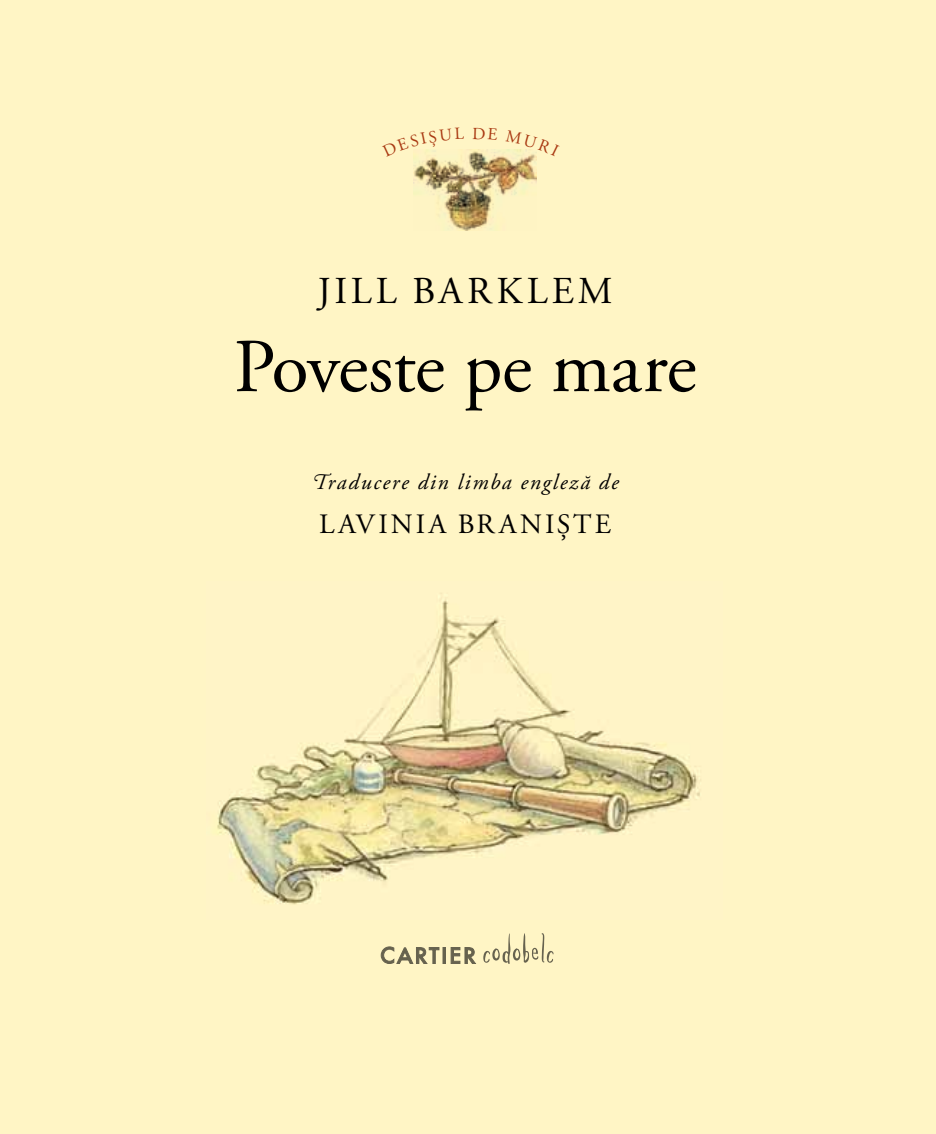
<style>
.page{position:relative;width:936px;height:1134px;background:#fff}
.page>*{position:absolute;margin:0;border:0;box-sizing:border-box;transform-origin:0 0}
.t1{font:76px "Adobe Garamond Pro";color:#000}
.t2{font:38px "Adobe Garamond Pro";letter-spacing:.1em;color:#000}
.t3{font:28px "Adobe Garamond Pro";color:#000}
.t4{font:italic 22px "Adobe Garamond Pro";letter-spacing:.08em;color:#000}
</style>
<div class="page">
<div style="left:0;top:0;width:935px;height:1134px;background:#fff5c5"></div>
<svg style="left:483px;top:933px;width:70px;height:31px"></svg>
<svg style="left:381px;top:946px;width:95px;height:18px"></svg>
<img style="left:217px;top:593px;width:484px;height:312px">
<img style="left:413px;top:150px;width:123px;height:81px">
<svg style="left:413px;top:149px;width:51px;height:8px"></svg>
<svg style="left:505px;top:149px;width:32px;height:7px"></svg>
<h2 class="t2" style="left:318px;top:268px;width:296px">Jill BARKLEM</h2>
<h1 class="t1" style="left:234px;top:321px;width:464px">Poveste pe mare</h1>
<p class="t4" style="left:311px;top:469px;width:309px">Traducere din limba engleză de</p>
<p class="t3" style="left:319px;top:508px;width:289px">Lavinia Braniște</p>
</div>
